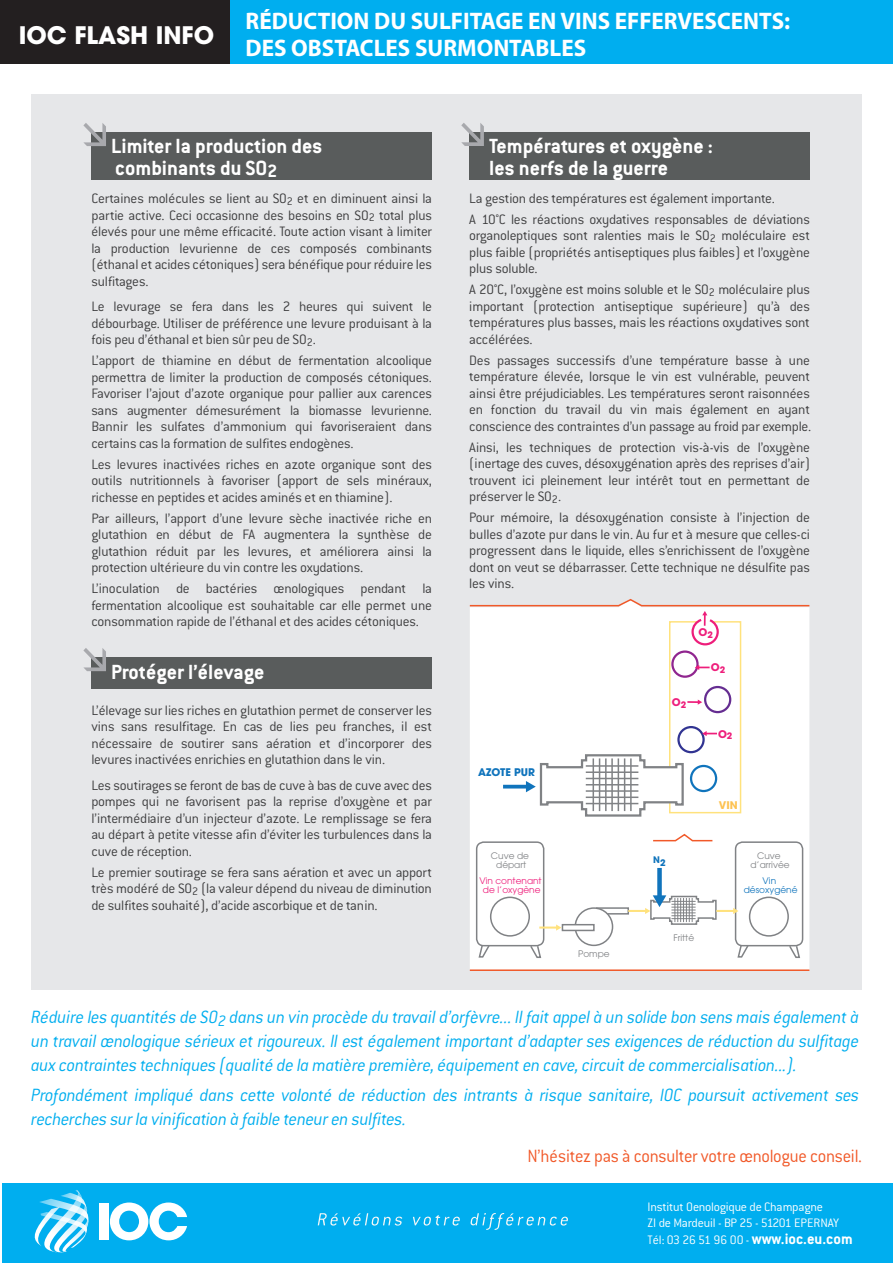
<style>
.page{position:relative;width:893px;height:1263px;background:#fff}
.page>*{position:absolute;margin:0;border:0;box-sizing:border-box;transform-origin:0 0}
.t1{font:700 24px/27px "Myriad Pro";color:#fff;scale:.96 1}
.t2{font:700 24px "Avant Garde LT";color:#fff}
.t3{font:700 22.5px/22.5px "Conduit ITC";color:#fff}
.t4{font:italic 300 19.5px/24px "Conduit ITC";letter-spacing:-.015em;color:#00aeef;text-align:justify;scale:.95 1}
.t5{font:300 19.5px "Conduit ITC";letter-spacing:-.015em;color:#f15929;scale:.95 1}
.t6{font:300 15px/16.5px "Conduit ITC";letter-spacing:-.015em;color:#3e3e3f;text-align:justify}
.t7{font:300 13.5px/16.5px "Conduit ITC";letter-spacing:-.015em;color:#fff}
.t8{font:700 10.5px "Avant Garde LT";color:#1074bc}
.t9{font:700 10.5px "Avant Garde LT";color:#ee1e7b}
.t10{font:700 10.5px "Avant Garde LT";color:#fdc251}
.t11{font:9px/9px "Avant Garde LT";color:#808285;text-align:center}
.t12{font:9px/9px "Avant Garde LT";color:#ee1e7b;text-align:center}
.t13{font:9px/9px "Avant Garde LT";color:#1074bc;text-align:center}
.t14{font:700 9px "Avant Garde LT";color:#1074bc}
.s1{font-size:19.5px}
.s2{font-weight:700;font-size:16.5px}
</style>
<div class="page">
<div style="left:2px;top:1183px;width:891px;height:80px;background:#00aeef"></div>
<svg style="left:34px;top:1190px;width:54px;height:63px"></svg>
<div style="left:99px;top:1203px;width:10px;height:37px;background:#fff"></div>
<svg style="left:110px;top:1202px;width:77px;height:38px"></svg>
<svg style="left:318px;top:1213px;width:84px;height:12px"></svg>
<svg style="left:413px;top:1215px;width:47px;height:10px"></svg>
<svg style="left:471px;top:1213px;width:97px;height:17px"></svg>
<div style="left:0;top:0;width:893px;height:64px;background:#00aeef"></div>
<div style="left:0;top:0;width:230px;height:64px;background:#231f20"></div>
<div style="left:31px;top:94px;width:831px;height:895px;background:#e6e7e9"></div>
<div style="left:469px;top:132px;width:341px;height:48px;background:#595c5c"></div>
<svg style="left:461px;top:123px;width:23px;height:23px"></svg>
<div style="left:92px;top:132px;width:340px;height:48px;background:#595c5c"></div>
<svg style="left:83px;top:123px;width:23px;height:23px"></svg>
<div style="left:92px;top:657px;width:340px;height:32px;background:#595c5c"></div>
<svg style="left:83px;top:648px;width:23px;height:23px"></svg>
<div style="left:470px;top:647px;width:339px;height:322px;background:#fff"></div>
<div style="left:669px;top:621px;width:72px;height:192px;border:2px solid #ffe27d"></div>
<svg style="left:503px;top:753px;width:182px;height:65px;background:#e6e8e9"></svg>
<div style="left:690px;top:765px;width:27px;height:27px;border:2px solid #1074bc;border-radius:50%"></div>
<div style="left:677px;top:726px;width:28px;height:27px;border:2px solid #313492;border-radius:50%"></div>
<div style="left:704px;top:686px;width:27px;height:27px;border:2px solid #652d91;border-radius:50%"></div>
<div style="left:671px;top:650px;width:28px;height:28px;border:2px solid #90268f;border-radius:50%"></div>
<svg style="left:702px;top:731px;width:15px;height:5px"></svg>
<svg style="left:687px;top:699px;width:15px;height:6px"></svg>
<svg style="left:695px;top:665px;width:15px;height:5px"></svg>
<div style="left:476px;top:841px;width:68px;height:105px;border:2px solid #808285;border-radius:7px"></div>
<svg style="left:478px;top:944px;width:13px;height:14px"></svg>
<svg style="left:529px;top:944px;width:13px;height:15px"></svg>
<div style="left:490px;top:896px;width:40px;height:41px;border:2px solid #808285;border-radius:50%"></div>
<div style="left:735px;top:841px;width:68px;height:105px;border:2px solid #808285;border-radius:7px"></div>
<svg style="left:736px;top:944px;width:14px;height:14px"></svg>
<svg style="left:788px;top:944px;width:13px;height:15px"></svg>
<div style="left:749px;top:896px;width:40px;height:41px;border:2px solid #808285;border-radius:50%"></div>
<svg style="left:598px;top:907px;width:30px;height:7px"></svg>
<div style="left:575px;top:908px;width:37px;height:37px;background:#fff;border-radius:50%"></div>
<div style="left:574px;top:907px;width:39px;height:39px;border:2px solid #808285;border-radius:50%"></div>
<svg style="left:562px;top:924px;width:33px;height:7px"></svg>
<svg style="left:539px;top:924px;width:22px;height:7px"></svg>
<svg style="left:628px;top:868px;width:110px;height:57px;background:#e9eced"></svg>
<svg style="left:469px;top:599px;width:341px;height:48px;background:#faf3f2"></svg>
<svg style="left:652px;top:833px;width:62px;height:9px"></svg>
<hr style="left:470px;top:969px;width:339px;height:2px;background:#f15929">
<h1 class="t2" style="left:19px;top:19px;width:197px">IOC FLASH INFO</h1>
<h1 class="t1" style="left:246px;top:6px;width:569px">RÉDUCTION DU SULFITAGE EN VINS EFFERVESCENTS:<br>DES OBSTACLES SURMONTABLES</h1>
<h2 class="t3" style="left:111px;top:134px;width:213px">Limiter la production des combinants du SO<span class="s1">2</span></h2>
<p class="t6" style="left:91px;top:190px;width:342px">Certaines molécules se lient au SO<sub>2</sub> et en diminuent ainsi la partie active. Ceci occasionne des besoins en SO<sub>2</sub> total plus élevés pour une même efficacité. Toute action visant à limiter la production levurienne de ces composés combinants (éthanal et acides cétoniques) sera bénéfique pour réduire les sulfitages.</p>
<p class="t6" style="left:91px;top:298px;width:342px">Le levurage se fera dans les 2 heures qui suivent le débourbage. Utiliser de préférence une levure produisant à la fois peu d’éthanal et bien sûr peu de SO<sub>2</sub>.</p>
<p class="t6" style="left:91px;top:352px;width:342px">L’apport de thiamine en début de fermentation alcoolique permettra de limiter la production de composés cétoniques.<br>Favoriser l’ajout d’azote organique pour pallier aux carences sans augmenter démesurément la biomasse levurienne.<br>Bannir les sulfates d’ammonium qui favoriseraient dans certains cas la formation de sulfites endogènes.</p>
<p class="t6" style="left:91px;top:456px;width:342px">Les levures inactivées riches en azote organique sont des outils nutritionnels à favoriser (apport de sels minéraux, richesse en peptides et acides aminés et en thiamine).</p>
<p class="t6" style="left:91px;top:510px;width:342px">Par ailleurs, l’apport d’une levure sèche inactivée riche en glutathion en début de FA augmentera la synthèse de glutathion réduit par les levures, et améliorera ainsi la protection ultérieure du vin contre les oxydations.</p>
<p class="t6" style="left:91px;top:580px;width:342px">L’inoculation de bactéries œnologiques pendant la fermentation alcoolique est souhaitable car elle permet une consommation rapide de l’éthanal et des acides cétoniques.</p>
<h2 class="t3" style="left:111px;top:660px;width:155px">Protéger l’élevage</h2>
<p class="t6" style="left:91px;top:702px;width:342px">L’élevage sur lies riches en glutathion permet de conserver les vins sans resulfitage. En cas de lies peu franches, il est nécessaire de soutirer sans aération et d’incorporer des levures inactivées enrichies en glutathion dans le vin.</p>
<p class="t6" style="left:91px;top:777px;width:342px">Les soutirages se feront de bas de cuve à bas de cuve avec des pompes qui ne favorisent pas la reprise d’oxygène et par l’intermédiaire d’un injecteur d’azote. Le remplissage se fera au départ à petite vitesse afin d’éviter les turbulences dans la cuve de réception.</p>
<p class="t6" style="left:91px;top:864px;width:342px">Le premier soutirage se fera sans aération et avec un apport très modéré de SO<sub>2</sub> (la valeur dépend du niveau de diminution de sulfites souhaité), d’acide ascorbique et de tanin.</p>
<h2 class="t3" style="left:489px;top:134px;width:225px">Températures et oxygène : les nerfs de la guerre</h2>
<p class="t6" style="left:469px;top:188px;width:342px;line-height:21px">La gestion des températures est également importante.<br>A 10°C les réactions oxydatives responsables de déviations</p>
<p class="t6" style="left:469px;top:227px;width:342px">organoleptiques sont ralenties mais le SO<sub>2</sub> moléculaire est plus faible (propriétés antiseptiques plus faibles) et l’oxygène plus soluble.</p>
<p class="t6" style="left:469px;top:281px;width:342px">A 20°C, l’oxygène est moins soluble et le SO<sub>2</sub> moléculaire plus important (protection antiseptique supérieure) qu’à des températures plus basses, mais les réactions oxydatives sont accélérées.</p>
<p class="t6" style="left:469px;top:352px;width:343px">Des passages successifs d’une température basse à une température élevée, lorsque le vin est vulnérable, peuvent ainsi être préjudiciables. Les températures seront raisonnées en fonction du travail du vin mais également en ayant conscience des contraintes d’un passage au froid par exemple.</p>
<p class="t6" style="left:469px;top:439px;width:342px">Ainsi, les techniques de protection vis-à-vis de l’oxygène (inertage des cuves, désoxygénation après des reprises d’air) trouvent ici pleinement leur intérêt tout en permettant de préserver le SO<sub>2</sub>.</p>
<p class="t6" style="left:469px;top:509px;width:342px">Pour mémoire, la désoxygénation consiste à l’injection de bulles d’azote pur dans le vin. Au fur et à mesure que celles-ci progressent dans le liquide, elles s’enrichissent de l’oxygène dont on veut se débarrasser. Cette technique ne désulfite pas les vins.</p>
<p class="t9" style="left:699px;top:625px;width:16px">O<sub>2</sub></p>
<p class="t8" style="left:478px;top:766px;width:58px">AZOTE PUR</p>
<p class="t11" style="left:491px;top:851px;width:40px">Cuve de départ</p>
<p class="t12" style="left:479px;top:876px;width:64px">Vin contenant de l’oxygène</p>
<p class="t11" style="left:578px;top:949px;width:33px">Pompe</p>
<p class="t9" style="left:672px;top:695px;width:16px">O<sub>2</sub></p>
<p class="t9" style="left:711px;top:660px;width:16px">O<sub>2</sub></p>
<p class="t9" style="left:718px;top:727px;width:16px">O<sub>2</sub></p>
<p class="t14" style="left:653px;top:855px;width:14px">N2</p>
<p class="t11" style="left:673px;top:933px;width:22px">Fritté</p>
<p class="t10" style="left:719px;top:798px;width:20px">VIN</p>
<p class="t11" style="left:750px;top:851px;width:41px">Cuve d’arrivée</p>
<p class="t13" style="left:744px;top:876px;width:55px">Vin désoxygéné</p>
<p class="t4" style="left:31px;top:1005px;width:873px">Réduire les quantités de SO<sub>2</sub> dans un vin procède du travail d’orfèvre... Il fait appel à un solide bon sens mais également à un travail œnologique sérieux et rigoureux. Il est également important d’adapter ses exigences de réduction du sulfitage aux contraintes techniques (qualité de la matière première, équipement en cave, circuit de commercialisation...).</p>
<h3 class="t4" style="left:31px;top:1083px;width:873px">Profondément impliqué dans cette volonté de réduction des intrants à risque sanitaire, IOC poursuit activement ses recherches sur la vinification à faible teneur en sulfites.</h3>
<h3 class="t5" style="left:527px;top:1145px;width:354px">N’hésitez pas à consulter votre œnologue conseil.</h3>
<p class="t7" style="left:647px;top:1198px;width:207px">Institut Oenologique de Champagne<br>ZI de Mardeuil - BP 25 - 51201 EPERNAY<br>Tél: 03 26 51 96 00 - <span class="s2">www.ioc.eu.com</span></p>
</div>
